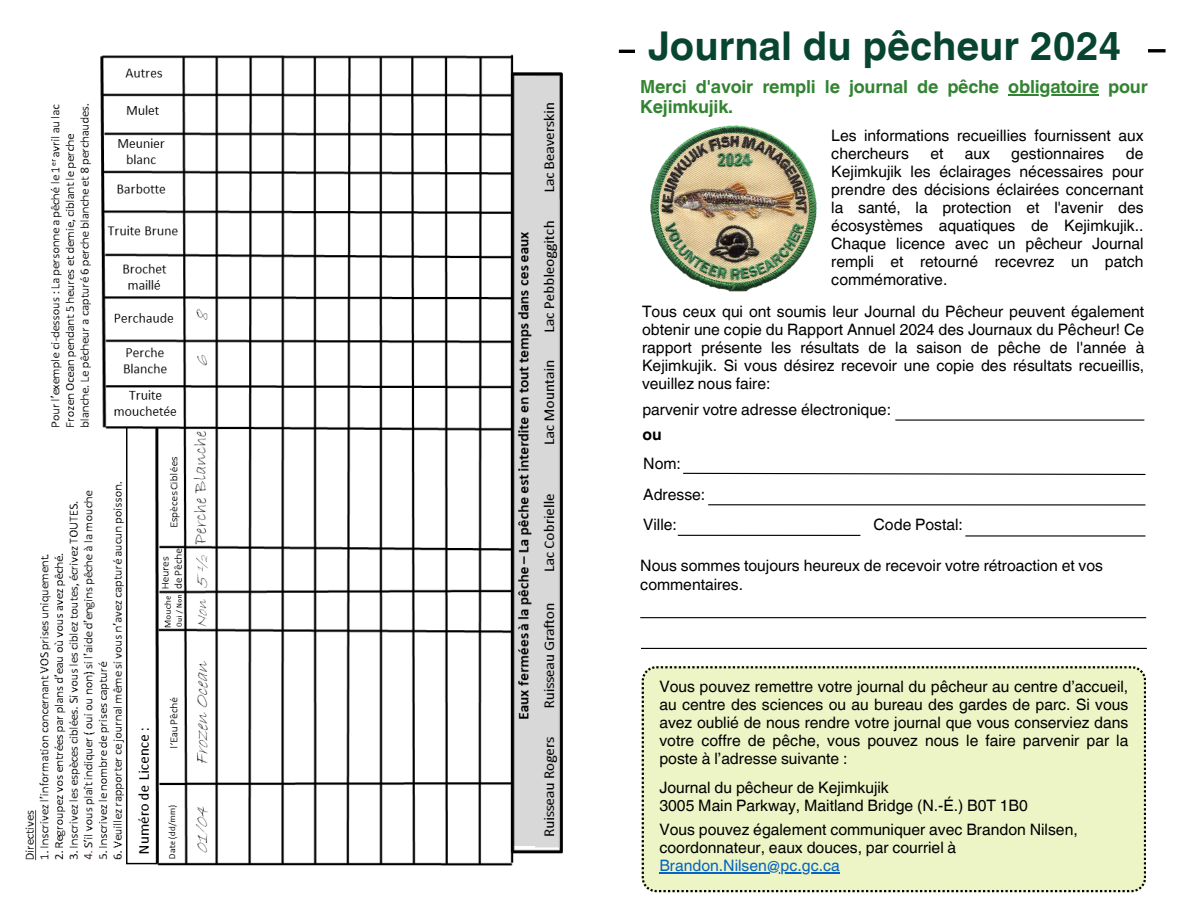
<style>
.page{position:relative;width:1188px;height:918px;background:#fff}
.page>*{position:absolute;margin:0;border:0;box-sizing:border-box;transform-origin:0 0}
.t1{font:700 39.75px "Helvetica World";color:#084531}
.t2{font:700 18px "Helvetica World";letter-spacing:-.015em;color:#338432}
.t3{font:15.75px/18px "Helvetica World";color:#000;text-align:justify}
.t4{font:15.75px "Helvetica World";color:#0563c1}
.t5{font:700 15.75px "Helvetica World";color:#000}
</style>
<div class="page">
<img style="left:650px;top:125px;width:167px;height:167px">
<div style="left:642px;top:666px;width:504px;height:226px;background:#edf4c6"></div>
<hr style="left:659px;top:873px;width:181px;height:1px;background:#0563c1">
<hr style="left:895px;top:420px;width:249px;height:1px;background:#000">
<hr style="left:640px;top:617px;width:506px;height:1px;background:#000">
<svg style="left:618px;top:49px;width:548px;height:4px"></svg>
<div style="left:635px;top:20px;width:513px;height:53px;background:#fff"></div>
<img style="left:25px;top:55px;width:538px;height:811px">
<hr style="left:1008px;top:94px;width:91px;height:1px;background:#338432">
<svg style="left:683px;top:472px;width:463px;height:3px"></svg>
<hr style="left:708px;top:504px;width:437px;height:1px;background:#000">
<hr style="left:678px;top:535px;width:182px;height:1px;background:#000">
<hr style="left:965px;top:535px;width:180px;height:2px;background:#000">
<hr style="left:641px;top:648px;width:506px;height:1px;background:#000">
<p class="t1" style="left:648px;top:13px;width:475px">Journal du pêcheur 2024</p>
<p class="t2" style="left:640px;top:72px;width:361px">Merci d'avoir rempli le journal de pêche</p>
<p class="t2" style="left:1008px;top:72px;width:141px">obligatoire pour</p>
<p class="t2" style="left:640px;top:92px;width:94px">Kejimkujik.</p>
<p class="t3" style="left:831px;top:126px;width:314px">Les informations recueillies fournissent aux chercheurs</p>
<p class="t3" style="left:831px;top:144px;width:314px;text-indent:295px">de Kejimkujik les éclairages nécessaires pour prendre des décisions éclairées concernant la santé, la protection et l'avenir des écosystèmes aquatiques de Kejimkujik..<br>Chaque licence avec un pêcheur Journal rempli et retourné recevrez un patch commémorative.</p>
<p class="t3" style="left:930px;top:144px;width:15px">et</p>
<p class="t3" style="left:965px;top:144px;width:27px">aux</p>
<p class="t3" style="left:1011px;top:144px;width:95px">gestionnaires</p>
<h3 class="t3" style="left:642px;top:303px;width:504px">Tous ceux qui ont soumis leur Journal du Pêcheur peuvent également obtenir une copie du Rapport Annuel 2024 des Journaux du Pêcheur! Ce rapport présente les résultats de la saison de pêche de l'année à Kejimkujik. Si vous désirez recevoir une copie des résultats recueillis, veuillez nous faire:</h3>
<p class="t3" style="left:642px;top:400px;width:250px">parvenir votre adresse électronique:</p>
<p class="t5" style="left:642px;top:421px;width:21px">ou</p>
<p class="t3" style="left:643px;top:455px;width:39px">Nom:</p>
<p class="t3" style="left:643px;top:485px;width:64px">Adresse:</p>
<p class="t3" style="left:643px;top:516px;width:35px">Ville:</p>
<p class="t3" style="left:874px;top:516px;width:91px">Code Postal:</p>
<p class="t3" style="left:640px;top:557px;width:464px">Nous sommes toujours heureux de recevoir votre rétroaction et vos</p>
<p class="t3" style="left:640px;top:576px;width:104px">commentaires.</p>
<h1 class="t3" style="left:659px;top:678px;width:470px">Vous pouvez remettre votre journal du pêcheur au centre d’accueil, au centre des sciences ou au bureau des gardes de parc. Si vous avez oublié de nous rendre votre journal que vous conserviez dans votre coffre de pêche, vous pouvez nous le faire parvenir par la poste à l’adresse suivante :</h1>
<h2 class="t3" style="left:659px;top:778px;width:231px">Journal du pêcheur de Kejimkujik</h2>
<p class="t3" style="left:659px;top:796px;width:370px">3005 Main Parkway, Maitland Bridge (N.-É.) B0T 1B0</p>
<p class="t3" style="left:659px;top:821px;width:420px">Vous pouvez également communiquer avec Brandon Nilsen,</p>
<p class="t3" style="left:659px;top:839px;width:298px">coordonnateur, eaux douces, par courriel à</p>
<p class="t4" style="left:659px;top:857px;width:182px">Brandon.Nilsen@pc.gc.ca</p>
</div>
